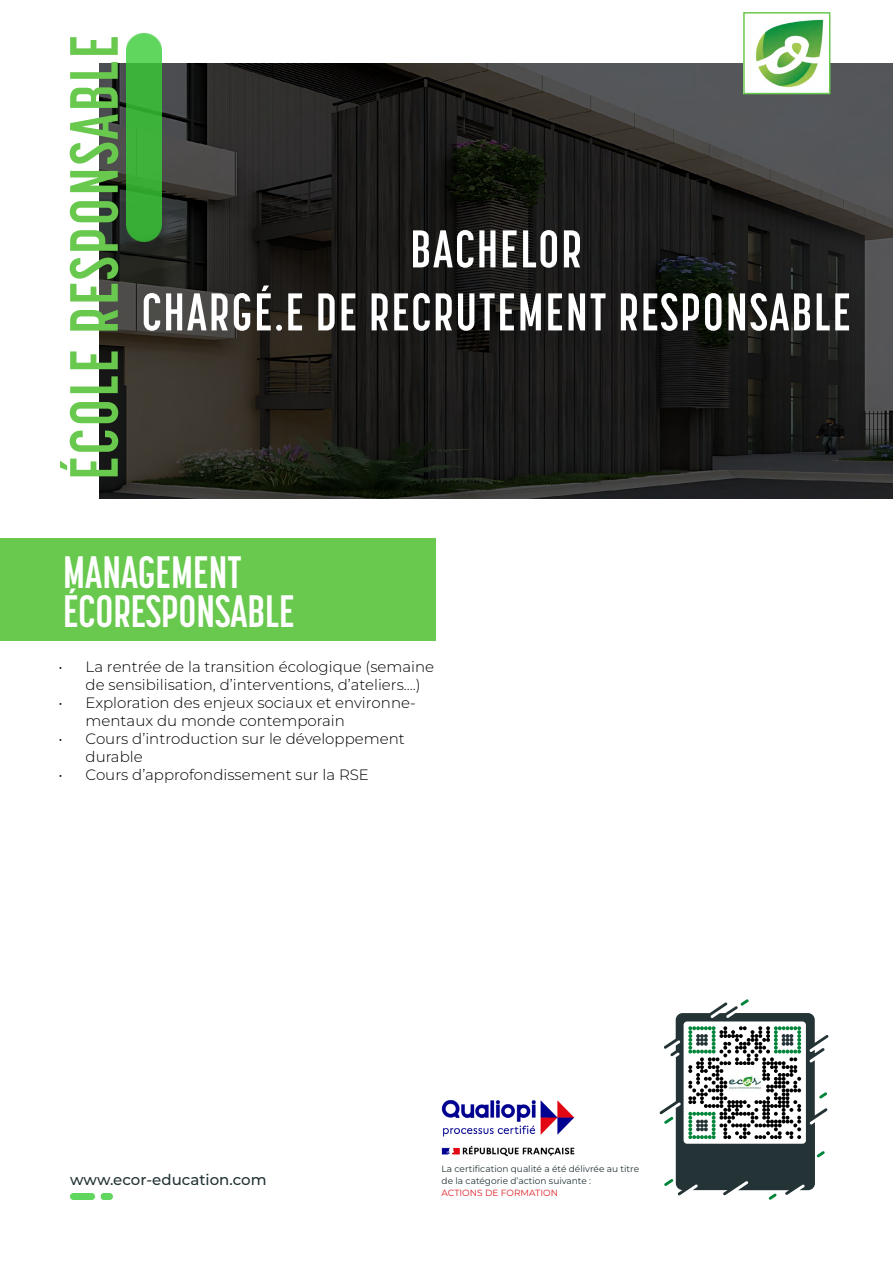
<style>
.page{position:relative;width:893px;height:1263px;background:#fff}
.page>*{position:absolute;margin:0;border:0;box-sizing:border-box;transform-origin:0 0}
.t1{font:700 67.5px "Korolev Compressed";letter-spacing:.04em;color:#69c94f}
.t2{font:700 52.5px/63px "Korolev Compressed";letter-spacing:.04em;color:#fff;text-align:center}
.t3{font:700 45px/39px "Korolev Compressed";color:#fff}
.t4{font:100 15px/18px "Montserrat";color:#000}
.t5{font:500 15px "Montserrat";color:#233336}
.t6{font:100 9px/12px "Montserrat";color:#233336}
.t7{font:100 9px "Montserrat";color:#de1f26}
</style>
<div class="page">
<svg style="left:99px;top:64px;width:794px;height:435px;background:#262523"></svg>
<div style="left:0;top:539px;width:435px;height:102px;background:#69c94f"></div>
<img style="left:441px;top:1100px;width:134px;height:57px">
<img style="left:746px;top:19px;width:81px;height:72px">
<div style="left:743px;top:12px;width:87px;height:82px;border:2px solid #69c94f"></div>
<img style="left:126px;top:33px;width:35px;height:209px">
<svg style="left:659px;top:999px;width:170px;height:201px"></svg>
<img style="left:728px;top:1066px;width:33px;height:33px">
<img style="left:70px;top:1193px;width:42px;height:7px">
<h1 class="t1" style="left:56px;top:480px;width:446px;rotate:-90deg">ÉCOLE RESPONSABLE</h1>
<h2 class="t2" style="left:141px;top:217px;width:711px">BACHELOR<br>CHARGÉ.E DE RECRUTEMENT RESPONSABLE</h2>
<h3 class="t3" style="left:63px;top:553px;width:233px">MANAGEMENT<br>ÉCORESPONSABLE</h3>
<p class="t4" style="left:86px;top:658px;width:350px;text-indent:-27px">• La rentrée de la transition écologique (semaine de sensibilisation, d’interventions, d’ateliers....)</p>
<p class="t4" style="left:86px;top:694px;width:332px;text-indent:-27px">• Exploration des enjeux sociaux et environne&shy;mentaux du monde contemporain</p>
<p class="t4" style="left:86px;top:730px;width:321px;text-indent:-27px">• Cours d’introduction sur le développement durable</p>
<p class="t4" style="left:59px;top:766px;width:312px">• Cours d’approfondissement sur la RSE</p>
<p class="t5" style="left:70px;top:1169px;width:198px">www.ecor-education.com</p>
<p class="t6" style="left:442px;top:1162px;width:199px">La certification qualité a été délivrée au titre de la catégorie d’action suivante :</p>
<p class="t7" style="left:442px;top:1187px;width:118px">ACTIONS DE FORMATION</p>
</div>
